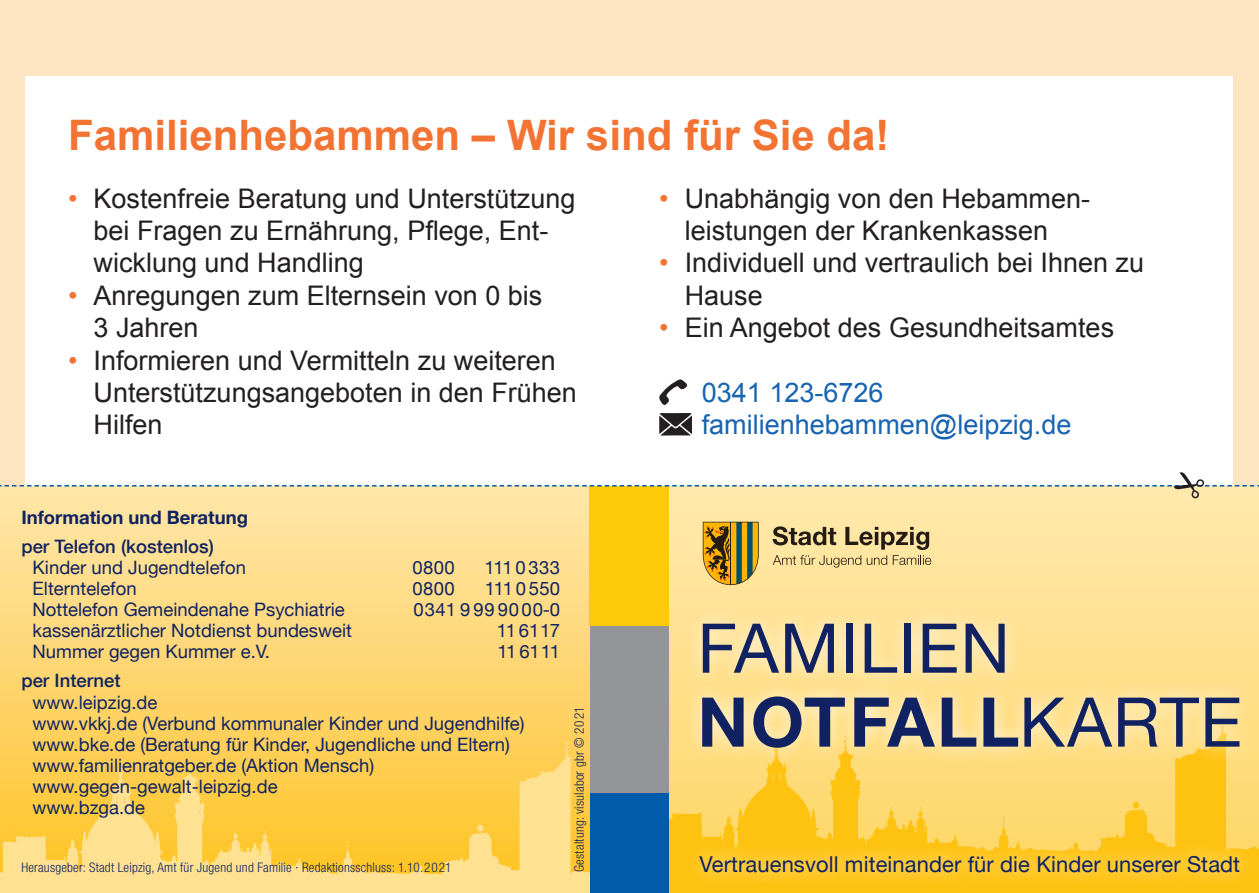
<style>
.page{position:relative;width:1259px;height:893px;background:#fee5c1}
.page>*{position:absolute;margin:0;border:0;box-sizing:border-box;transform-origin:0 0}
.t1{font:68.7px/73.8px "Helvetica Neue";letter-spacing:.015em;color:#102261}
.t2{font:700 42px "Arial";color:#f37333}
.t3{font:27px/32.4px "Arial";color:#231f20}
.Copytext{font:27px "Arial";color:#1764b1}
.t4{font:21.9px "Helvetica Neue";letter-spacing:.005em;color:#102261}
.t5{font:18.6px/21px "Helvetica Neue";color:#102261}
.t6{font:700 18.6px/29.1px "Helvetica Neue";color:#102261}
.t7{font:18.6px "Helvetica Neue";letter-spacing:.05em;color:#102261}
.t8{font:300 condensed 13.2px "Helvetica Neue";letter-spacing:.015em;color:#102261}
.s1{color:#f37333}
.s2{font-weight:500}
.s3{font-weight:700}
</style>
<div class="page">
<div style="left:26px;top:77px;width:1207px;height:789px;background:#fff"></div>
<svg style="left:659px;top:379px;width:28px;height:26px"></svg>
<svg style="left:659px;top:413px;width:33px;height:23px"></svg>
<svg style="left:0;top:498px;width:590px;height:228px;background:#fedb83"></svg>
<img style="left:0;top:726px;width:590px;height:167px">
<div style="left:590px;top:623px;width:39px;height:176px;background:#939598"></div>
<div style="left:589px;top:486px;width:40px;height:140px;background:#feca0a"></div>
<div style="left:590px;top:794px;width:39px;height:99px;background:#015aaa"></div>
<div style="left:629px;top:486px;width:630px;height:407px;background:#ffe5a0"></div>
<img style="left:669px;top:703px;width:590px;height:190px">
<div style="left:685px;top:607px;width:569px;height:156px;background:#fff;opacity:.75"></div>
<div style="left:684px;top:840px;width:570px;height:48px;background:#fff;opacity:.75"></div>
<div style="left:629px;top:623px;width:40px;height:176px;background:#939598"></div>
<div style="left:629px;top:486px;width:40px;height:140px;background:#feca0a"></div>
<div style="left:629px;top:794px;width:40px;height:99px;background:#015aaa"></div>
<svg style="left:703px;top:522px;width:55px;height:63px;background:#a18429"></svg>
<svg style="left:772px;top:526px;width:159px;height:42px"></svg>
<svg style="left:0;top:471px;width:1259px;height:27px"></svg>
<p class="t2" style="left:68px;top:107px;width:823px">Familienhebammen – Wir sind für Sie da!</p>
<p class="t3" style="left:94px;top:182px;width:483px;text-indent:-26px"><span class="s1">•</span> Kostenfreie Beratung und Unterstützung bei Fragen zu Ernährung, Pflege, Ent&shy;wicklung und Handling</p>
<p class="t3" style="left:94px;top:279px;width:450px;text-indent:-26px"><span class="s1">•</span> Anregungen zum Elternsein von 0 bis<br>3 Jahren</p>
<p class="t3" style="left:94px;top:344px;width:485px;text-indent:-26px"><span class="s1">•</span> Informieren und Vermitteln zu weiteren<br>Unterstützungsangeboten in den Frühen<br>Hilfen</p>
<p class="t3" style="left:659px;top:182px;width:430px;text-align:center"><span class="s1">•</span> Unabhängig von den Hebammen&shy;leistungen der Krankenkassen</p>
<p class="t3" style="left:685px;top:247px;width:461px;text-indent:-26px"><span class="s1">•</span> Individuell und vertraulich bei Ihnen zu<br>Hause</p>
<p class="t3" style="left:659px;top:312px;width:456px"><span class="s1">•</span> Ein Angebot des Gesundheitsamtes</p>
<p class="Copytext" style="left:702px;top:375px;width:183px">0341 123-6726</p>
<p class="Copytext" style="left:702px;top:407px;width:371px">familienhebammen@leipzig.de</p>
<p class="t6" style="left:21px;top:503px;width:228px">Information und Beratung <span class="s2">per Telefon (kostenlos)</span></p>
<p class="t5" style="left:33px;top:558px;width:215px">Kinder und Jugendtelefon</p>
<p class="t5" style="left:412px;top:558px;width:44px">0800</p>
<p class="t5" style="left:484px;top:558px;width:77px">111 0 333</p>
<p class="t5" style="left:33px;top:579px;width:106px">Elterntelefon</p>
<p class="t5" style="left:412px;top:579px;width:44px">0800</p>
<p class="t5" style="left:485px;top:579px;width:77px">111 0 550</p>
<p class="t5" style="left:33px;top:600px;width:314px">Nottelefon Gemeindenahe Psychiatrie</p>
<p class="t7" style="left:413px;top:596px;width:148px">0341 9999000-0</p>
<p class="t5" style="left:33px;top:621px;width:321px">kassenärztlicher Notdienst bundesweit</p>
<p class="t5" style="left:497px;top:621px;width:65px">11 6117</p>
<p class="t5" style="left:33px;top:642px;width:239px">Nummer gegen Kummer e.V.</p>
<p class="t5" style="left:497px;top:642px;width:64px">11 6111</p>
<p class="t5" style="left:33px;top:671px;width:493px;text-indent:-11px"><span class="s2">per Internet<br></span>www.leipzig.de<br>www.vkkj.de (Verbund kommunaler Kinder und Jugendhilfe) www.bke.de (Beratung für Kinder, Jugendliche und Eltern) www.familienratgeber.de (Aktion Mensch) www.gegen-gewalt-leipzig.de<br>www.bzga.de</p>
<p class="t8" style="left:21px;top:860px;width:431px">Herausgeber: Stadt Leipzig, Amt für Jugend und Familie · Redaktionsschluss: 1.10.2021</p>
<p class="t8" style="left:571px;top:872px;width:167px;rotate:-90deg">Gestaltung: visulabor gbr © 2021</p>
<p class="t1" style="left:697px;top:615px;width:546px">FAMILIEN<br><span class="s3">NOTFALL</span>KARTE</p>
<p class="t4" style="left:699px;top:848px;width:542px">Vertrauensvoll miteinander für die Kinder unserer Stadt</p>
</div>
